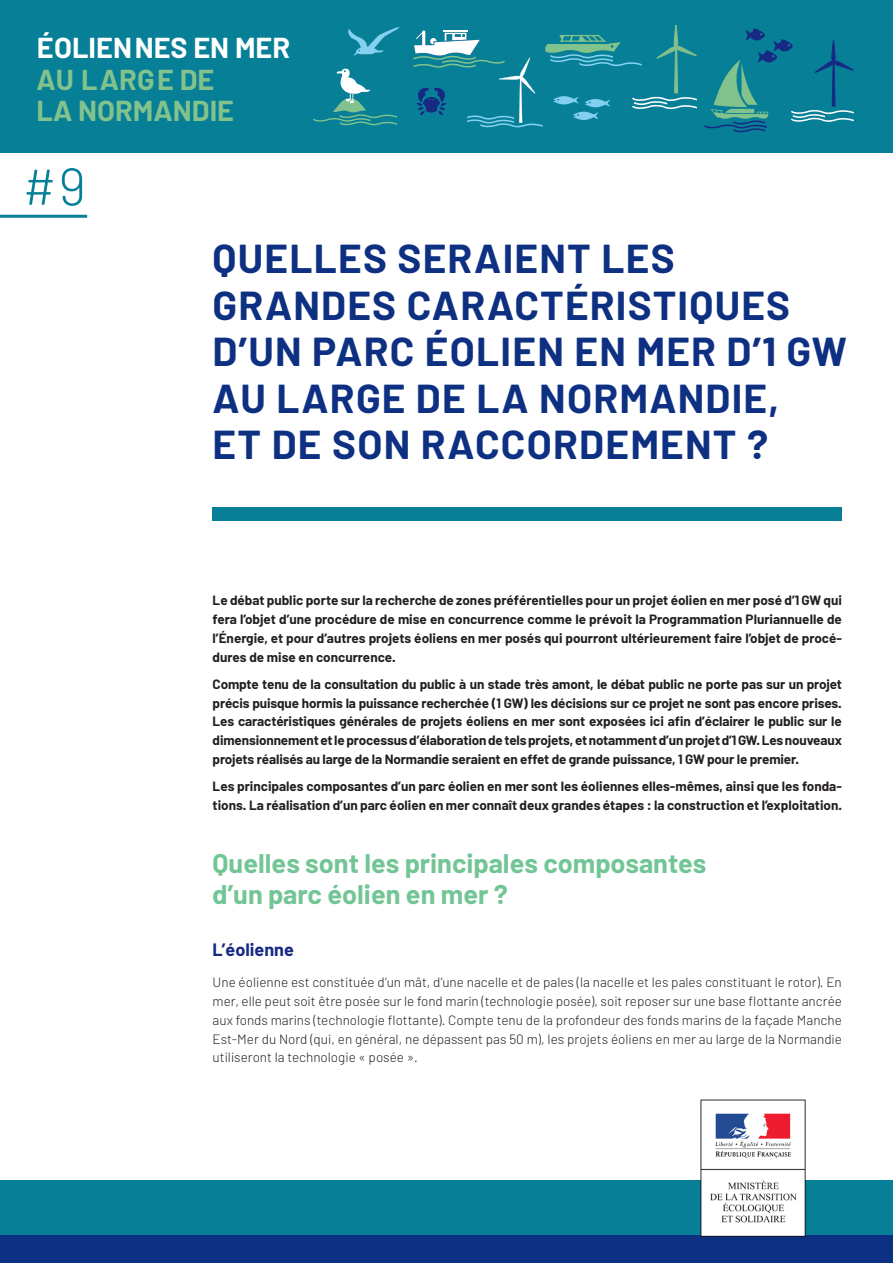
<style>
.page{position:relative;width:893px;height:1263px;background:#fff}
.page>*{position:absolute;margin:0;border:0;box-sizing:border-box;transform-origin:0 0}
.t1{font:300 52.95px "Barlow";color:#067f97}
.titre_1{font:700 40.5px/46.5px "Barlow";letter-spacing:.03em;color:#0d3082}
.t2{font:700 28.95px/31.8px "Barlow";color:#82c28c}
.t3{font:700 28.95px "Barlow";color:#fff}
.titre_2{font:700 27px/31.5px "Barlow";color:#72c594}
.titre_3{font:700 18px "Barlow";color:#172982}
.TC{font:700 13.5px/18.8px "Barlow";color:#231f20;text-align:justify}
.TC-2{font:300 13.5px/18.8px "Barlow";color:#231f20;text-align:justify}
</style>
<div class="page">
<div style="left:0;top:0;width:893px;height:153px;background:#067f97"></div>
<div style="left:0;top:1180px;width:893px;height:55px;background:#067f97"></div>
<div style="left:0;top:1235px;width:893px;height:28px;background:#0d3082"></div>
<img style="left:700px;top:1099px;width:106px;height:138px">
<svg style="left:704px;top:28px;width:150px;height:104px"></svg>
<svg style="left:313px;top:69px;width:84px;height:57px"></svg>
<svg style="left:348px;top:27px;width:52px;height:29px"></svg>
<svg style="left:413px;top:26px;width:284px;height:102px"></svg>
<hr style="left:0;top:215px;width:87px;height:3px;background:#067f97">
<div style="left:213px;top:507px;width:629px;height:13px;background:#067f97"></div>
<h3 class="t3" style="left:37px;top:29px;width:255px">ÉOLIENNES EN MER</h3>
<h3 class="t2" style="left:37px;top:63px;width:199px">AU LARGE DE<br>LA NORMANDIE</h3>
<p class="t1" style="left:22px;top:154px;width:65px">#9</p>
<p class="titre_1" style="left:213px;top:235px;width:636px">QUELLES SERAIENT LES<br>GRANDES CARACTÉRISTIQUES<br>D’UN PARC ÉOLIEN EN MER D’1 GW<br>AU LARGE DE LA NORMANDIE,<br>ET DE SON RACCORDEMENT ?</p>
<p class="TC" style="left:213px;top:591px;width:631px">Le débat public porte sur la recherche de zones préférentielles pour un projet éolien en mer posé d’1 GW qui fera l’objet d’une procédure de mise en concurrence comme le prévoit la Programmation Pluriannuelle de l’Énergie, et pour d’autres projets éoliens en mer posés qui pourront ultérieurement faire l’objet de procé&shy;dures de mise en concurrence.</p>
<p class="TC" style="left:213px;top:674px;width:631px">Compte tenu de la consultation du public à un stade très amont, le débat public ne porte pas sur un projet précis puisque hormis la puissance recherchée (1 GW) les décisions sur ce projet ne sont pas encore prises.<br>Les caractéristiques générales de projets éoliens en mer sont exposées ici afin d’éclairer le public sur le dimensionnement et le processus d’élaboration de tels projets, et notamment d’un projet d’1 GW. Les nouveaux projets réalisés au large de la Normandie seraient en effet de grande puissance, 1 GW pour le premier.</p>
<p class="TC" style="left:213px;top:777px;width:631px">Les principales composantes d’un parc éolien en mer sont les éoliennes elles-mêmes, ainsi que les fonda&shy;tions. La réalisation d’un parc éolien en mer connaît deux grandes étapes : la construction et l’exploitation.</p>
<p class="titre_2" style="left:213px;top:847px;width:495px">Quelles sont les principales composantes d’un parc éolien en mer ?</p>
<p class="titre_3" style="left:213px;top:938px;width:83px">L’éolienne</p>
<p class="TC-2" style="left:213px;top:973px;width:631px">Une éolienne est constituée d’un mât, d’une nacelle et de pales (la nacelle et les pales constituant le rotor). En mer, elle peut soit être posée sur le fond marin (technologie posée), soit reposer sur une base flottante ancrée aux fonds marins (technologie flottante). Compte tenu de la profondeur des fonds marins de la façade Manche Est-Mer du Nord (qui, en général, ne dépassent pas 50 m), les projets éoliens en mer au large de la Normandie utiliseront la technologie « posée ».</p>
</div>
